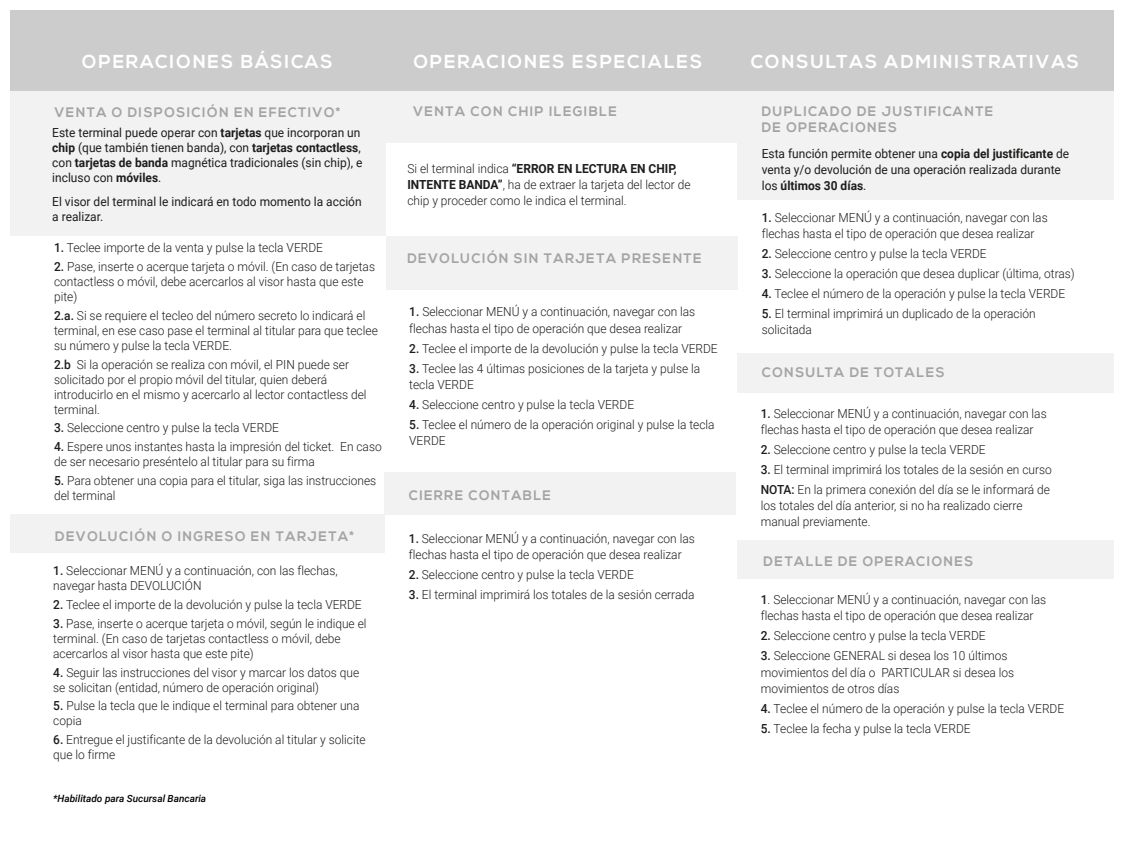
<style>
.page{position:relative;width:1123px;height:855px;background:#fff}
.page>*{position:absolute;margin:0;border:0;box-sizing:border-box;transform-origin:0 0}
.t1{font:700 18.75px "Nexa";letter-spacing:.1em;color:#fff}
.t2{font:700 13.75px/16.5px "Nexa";letter-spacing:.1em;color:#a5a4a4}
.t3{font:300 12.5px/15px "Roboto";color:#1d1d1b;scale:.96 1}
.t4{font:12.5px/15px "Roboto";color:#1d1d1b;scale:.96 1}
.t5{font:italic 500 10px "Roboto";color:#000}
.s1{font-weight:700}
.s2{font-weight:500}
</style>
<div class="page">
<div style="left:11px;top:91px;width:375px;height:144px;background:#f2f2f2"></div>
<div style="left:11px;top:514px;width:374px;height:39px;background:#f2f2f2"></div>
<div style="left:384px;top:91px;width:359px;height:39px;background:#f2f2f2"></div>
<div style="left:737px;top:91px;width:376px;height:109px;background:#f2f2f2"></div>
<div style="left:737px;top:540px;width:376px;height:39px;background:#f2f2f2"></div>
<div style="left:384px;top:472px;width:352px;height:42px;background:#f2f2f2"></div>
<div style="left:386px;top:236px;width:351px;height:53px;background:#f2f2f2"></div>
<div style="left:386px;top:92px;width:351px;height:51px;background:#f2f2f2"></div>
<div style="left:737px;top:353px;width:376px;height:40px;background:#f2f2f2"></div>
<div style="left:11px;top:11px;width:374px;height:80px;background:#ccc"></div>
<div style="left:368px;top:10px;width:375px;height:81px;background:#ccc"></div>
<div style="left:735px;top:11px;width:378px;height:80px;background:#ccc"></div>
<h1 class="t1" style="left:82px;top:50px;width:252px">OPERACIONES BÁSICAS</h1>
<h1 class="t1" style="left:750px;top:50px;width:330px">CONSULTAS ADMINISTRATIVAS</h1>
<h1 class="t1" style="left:414px;top:50px;width:290px">OPERACIONES ESPECIALES</h1>
<p class="t2" style="left:54px;top:104px;width:288px">VENTA O DISPOSICIÓN EN EFECTIVO*</p>
<p class="t4" style="left:52px;top:124px;width:325px">Este terminal puede operar con <span class="s1">tarjetas</span> que incorporan un <span class="s1">chip</span> (que también tienen banda), con <span class="s1">tarjetas contactless</span>, con <span class="s1">tarjetas de banda</span> magnética tradicionales (sin chip), e incluso con <span class="s1">móviles</span>.</p>
<p class="t4" style="left:52px;top:193px;width:324px">El visor del terminal le indicará en todo momento la acción a realizar.</p>
<p class="t3" style="left:54px;top:240px;width:282px"><span class="s2">1.</span> Teclee importe de la venta y pulse la tecla VERDE</p>
<p class="t3" style="left:54px;top:259px;width:336px"><span class="s2">2.</span> Pase, inserte o acerque tarjeta o móvil. (En caso de tarjetas contactless o móvil, debe acercarlos al visor hasta que este pite)</p>
<p class="t3" style="left:54px;top:307px;width:339px"><span class="s2">2.a.</span> Si se requiere el tecleo del número secreto lo indicará el terminal, en ese caso pase el terminal al titular para que teclee su número y pulse la tecla VERDE.</p>
<p class="t3" style="left:54px;top:356px;width:327px"><span class="s2">2.b</span> Si la operación se realiza con móvil, el PIN puede ser solicitado por el propio móvil del titular, quien deberá introducirlo en el mismo y acercarlo al lector contactless del terminal.</p>
<p class="t3" style="left:54px;top:420px;width:236px"><span class="s2">3.</span> Seleccione centro y pulse la tecla VERDE</p>
<p class="t3" style="left:54px;top:439px;width:343px"><span class="s2">4.</span> Espere unos instantes hasta la impresión del ticket. En caso de ser necesario preséntelo al titular para su firma</p>
<p class="t3" style="left:54px;top:472px;width:337px"><span class="s2">5.</span> Para obtener una copia para el titular, siga las instrucciones del terminal</p>
<p class="t2" style="left:55px;top:528px;width:300px">DEVOLUCIÓN O INGRESO EN TARJETA*</p>
<p class="t3" style="left:53px;top:563px;width:298px"><span class="s2">1.</span> Seleccionar MENÚ y a continuación, con las flechas, navegar hasta DEVOLUCIÓN</p>
<p class="t3" style="left:53px;top:596px;width:323px"><span class="s2">2.</span> Teclee el importe de la devolución y pulse la tecla VERDE</p>
<p class="t3" style="left:53px;top:615px;width:328px"><span class="s2">3.</span> Pase, inserte o acerque tarjeta o móvil, según le indique el terminal. (En caso de tarjetas contactless o móvil, debe acercarlos al visor hasta que este pite)</p>
<p class="t3" style="left:53px;top:664px;width:320px"><span class="s2">4.</span> Seguir las instrucciones del visor y marcar los datos que se solicitan (entidad, número de operación original)</p>
<p class="t3" style="left:53px;top:698px;width:320px"><span class="s2">5.</span> Pulse la tecla que le indique el terminal para obtener una copia</p>
<p class="t3" style="left:53px;top:731px;width:327px"><span class="s2">6.</span> Entregue el justificante de la devolución al titular y solicite que lo firme</p>
<p class="t5" style="left:53px;top:791px;width:155px">*Habilitado para Sucursal Bancaria</p>
<p class="t2" style="left:413px;top:103px;width:205px">VENTA CON CHIP ILEGIBLE</p>
<p class="t3" style="left:407px;top:160px;width:296px;line-height:16.2px">Si el terminal indica <span class="s1">“ERROR EN LECTURA EN CHIP,<br>INTENTE BANDA”</span>, ha de extraer la tarjeta del lector de chip y proceder como le indica el terminal.</p>
<p class="t2" style="left:407px;top:250px;width:295px">DEVOLUCIÓN SIN TARJETA PRESENTE</p>
<p class="t3" style="left:409px;top:303px;width:299px;line-height:16.2px"><span class="s2">1.</span> Seleccionar MENÚ y a continuación, navegar con las flechas hasta el tipo de operación que desea realizar</p>
<p class="t3" style="left:409px;top:340px;width:323px"><span class="s2">2.</span> Teclee el importe de la devolución y pulse la tecla VERDE</p>
<p class="t3" style="left:409px;top:359px;width:304px;line-height:16.2px"><span class="s2">3.</span> Teclee las 4 últimas posiciones de la tarjeta y pulse la tecla VERDE</p>
<p class="t3" style="left:409px;top:396px;width:236px"><span class="s2">4.</span> Seleccione centro y pulse la tecla VERDE</p>
<p class="t3" style="left:409px;top:416px;width:319px;line-height:16.2px"><span class="s2">5.</span> Teclee el número de la operación original y pulse la tecla<br>VERDE</p>
<p class="t2" style="left:409px;top:487px;width:144px">CIERRE CONTABLE</p>
<p class="t3" style="left:409px;top:529px;width:299px;line-height:16.2px"><span class="s2">1.</span> Seleccionar MENÚ y a continuación, navegar con las flechas hasta el tipo de operación que desea realizar</p>
<p class="t3" style="left:409px;top:566px;width:236px"><span class="s2">2.</span> Seleccione centro y pulse la tecla VERDE</p>
<p class="t3" style="left:409px;top:586px;width:299px"><span class="s2">3.</span> El terminal imprimirá los totales de la sesión cerrada</p>
<p class="t2" style="left:761px;top:103px;width:233px">DUPLICADO DE JUSTIFICANTE<br>DE OPERACIONES</p>
<p class="t4" style="left:761px;top:145px;width:322px;line-height:16.2px">Esta función permite obtener una <span class="s1">copia del justificante</span> de venta y/o devolución de una operación realizada durante los <span class="s1">últimos 30 días</span>.</p>
<p class="t3" style="left:761px;top:209px;width:299px;line-height:16.2px"><span class="s2">1.</span> Seleccionar MENÚ y a continuación, navegar con las flechas hasta el tipo de operación que desea realizar</p>
<p class="t3" style="left:761px;top:245px;width:236px"><span class="s2">2.</span> Seleccione centro y pulse la tecla VERDE</p>
<p class="t3" style="left:761px;top:265px;width:327px"><span class="s2">3.</span> Seleccione la operación que desea duplicar (última, otras)</p>
<p class="t3" style="left:761px;top:285px;width:317px"><span class="s2">4.</span> Teclee el número de la operación y pulse la tecla VERDE</p>
<p class="t3" style="left:761px;top:305px;width:287px;line-height:16.2px"><span class="s2">5.</span> El terminal imprimirá un duplicado de la operación solicitada</p>
<p class="t2" style="left:761px;top:364px;width:184px">CONSULTA DE TOTALES</p>
<p class="t3" style="left:760px;top:404px;width:299px;line-height:16.2px"><span class="s2">1.</span> Seleccionar MENÚ y a continuación, navegar con las flechas hasta el tipo de operación que desea realizar</p>
<p class="t3" style="left:760px;top:441px;width:236px"><span class="s2">2.</span> Seleccione centro y pulse la tecla VERDE</p>
<p class="t3" style="left:760px;top:459px;width:305px;line-height:20px"><span class="s2">3.</span> El terminal imprimirá los totales de la sesión en curso<br><span class="s2">NOTA:</span> En la primera conexión del día se le informará de</p>
<p class="t3" style="left:760px;top:497px;width:274px;line-height:16.2px">los totales del día anterior, si no ha realizado cierre manual previamente.</p>
<p class="t2" style="left:763px;top:553px;width:211px">DETALLE DE OPERACIONES</p>
<p class="t3" style="left:760px;top:591px;width:299px;line-height:16.2px"><span class="s2">1</span>. Seleccionar MENÚ y a continuación, navegar con las flechas hasta el tipo de operación que desea realizar</p>
<p class="t3" style="left:760px;top:628px;width:236px"><span class="s2">2.</span> Seleccione centro y pulse la tecla VERDE</p>
<p class="t3" style="left:760px;top:647px;width:265px;line-height:16.2px"><span class="s2">3.</span> Seleccione GENERAL si desea los 10 últimos movimientos del día o PARTICULAR si desea los movimientos de otros días</p>
<p class="t3" style="left:760px;top:700px;width:317px"><span class="s2">4.</span> Teclee el número de la operación y pulse la tecla VERDE</p>
<p class="t3" style="left:760px;top:720px;width:220px"><span class="s2">5.</span> Teclee la fecha y pulse la tecla VERDE</p>
</div>
